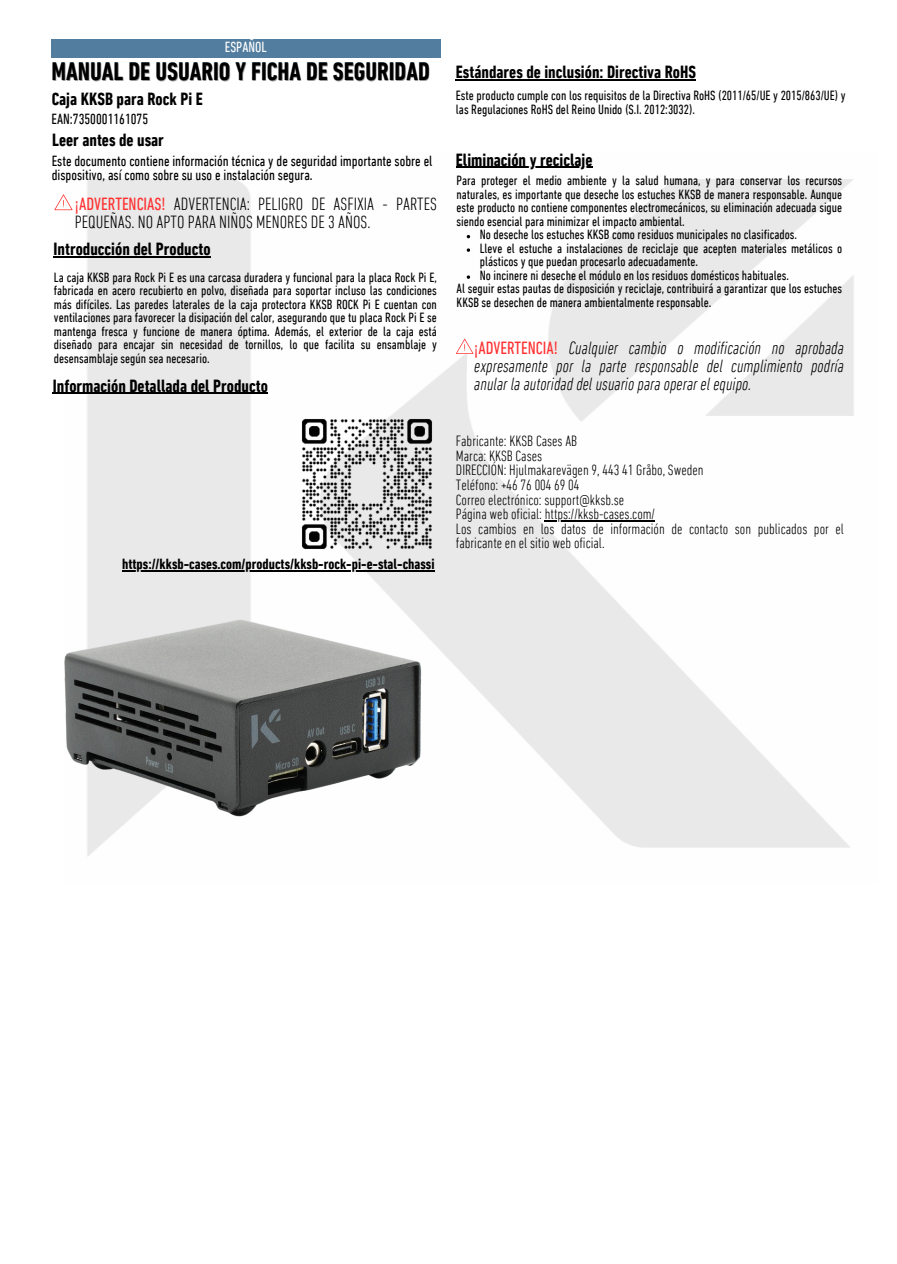
<style>
.page{position:relative;width:897px;height:1264px;background:#fff}
.page>*{position:absolute;margin:0;border:0;box-sizing:border-box;transform-origin:0 0}
.t1{font:700 condensed 25.8px "DIN Next LT Pro";color:#000}
.t2{font:italic 300 condensed 18px/18px "DIN Next LT Pro";color:#000;text-align:justify}
.t3{font:700 condensed 18px "DIN Next LT Pro";color:#000}
.t4{font:300 condensed 18px/18px "DIN Next LT Pro";color:#000}
.t5{font:300 condensed 15.15px "DIN Next LT Pro";color:#000}
.t6{font:condensed 15px/14.7px "DIN Next LT Pro";color:#000}
.t7{font:700 condensed 15px "DIN Next LT Pro";color:#000}
.t8{font:condensed 15px "DIN Next LT Pro";color:#fff}
.t9{font:condensed 13.65px/13.5px "DIN Next LT Pro";color:#000}
.s1{font-weight:400;color:#ff3131}
.s2{font-weight:400;font-style:normal;color:#ff3131}
</style>
<div class="page">
<div style="left:52px;top:39px;width:389px;height:18px;background:#537d9f"></div>
<img style="left:63px;top:166px;width:791px;height:690px">
<img style="left:300px;top:417px;width:135px;height:136px">
<img style="left:63px;top:609px;width:369px;height:212px">
<hr style="left:122px;top:570px;width:312px;height:1px;background:#000">
<hr style="left:53px;top:393px;width:215px;height:1px;background:#000">
<svg style="left:54px;top:194px;width:18px;height:16px"></svg>
<hr style="left:54px;top:256px;width:157px;height:1px;background:#000">
<svg style="left:456px;top:339px;width:17px;height:15px"></svg>
<hr style="left:456px;top:167px;width:136px;height:1px;background:#000">
<svg style="left:467px;top:248px;width:3px;height:4px"></svg>
<svg style="left:467px;top:275px;width:3px;height:4px"></svg>
<hr style="left:545px;top:520px;width:110px;height:1px;background:#000">
<hr style="left:456px;top:80px;width:240px;height:1px;background:#000">
<p class="t8" style="left:225px;top:41px;width:43px">ESPAÑOL</p>
<p class="t1" style="left:52px;top:61px;width:379px">MANUAL DE USUARIO Y FICHA DE SEGURIDAD</p>
<h3 class="t3" style="left:52px;top:91px;width:153px">Caja KKSB para Rock Pi E</h3>
<p class="t6" style="left:52px;top:113px;width:98px">EAN:7350001161075</p>
<p class="t3" style="left:52px;top:132px;width:113px">Leer antes de usar</p>
<p class="t6" style="left:52px;top:155px;width:382px">Este documento contiene información técnica y de seguridad importante sobre el dispositivo, así como sobre su uso e instalación segura.</p>
<p class="t4" style="left:75px;top:196px;width:363px"><span class="s1">¡ADVERTENCIAS!</span> ADVERTENCIA: PELIGRO DE ASFIXIA - PARTES<br>PEQUEÑAS. NO APTO PARA NIÑOS MENORES DE 3 AÑOS.</p>
<p class="t3" style="left:54px;top:242px;width:158px">Introducción del Producto</p>
<h3 class="t9" style="left:54px;top:271px;width:384px;text-align:justify">La caja KKSB para Rock Pi E es una carcasa duradera y funcional para la placa Rock Pi E, fabricada en acero recubierto en polvo, diseñada para soportar incluso las condiciones más difíciles. Las paredes laterales de la caja protectora KKSB ROCK Pi E cuentan con ventilaciones para favorecer la disipación del calor, asegurando que tu placa Rock Pi E se mantenga fresca y funcione de manera óptima. Además, el exterior de la caja está diseñado para encajar sin necesidad de tornillos, lo que facilita su ensamblaje y desensamblaje según sea necesario.</h3>
<p class="t3" style="left:53px;top:378px;width:217px">Información Detallada del Producto</p>
<h1 class="t7" style="left:122px;top:558px;width:314px">https://kksb-cases.com/products/kksb-rock-pi-e-stal-chassi</h1>
<p class="t3" style="left:456px;top:65px;width:241px">Estándares de inclusión: Directiva RoHS</p>
<h2 class="t9" style="left:456px;top:90px;width:391px">Este producto cumple con los requisitos de la Directiva RoHS (2011/65/UE y 2015/863/UE) y las Regulaciones RoHS del Reino Unido (S.I. 2012:3032).</h2>
<p class="t3" style="left:456px;top:152px;width:138px">Eliminación y reciclaje</p>
<p class="t9" style="left:456px;top:175px;width:387px;text-align:justify">Para proteger el medio ambiente y la salud humana, y para conservar los recursos naturales, es importante que deseche los estuches KKSB de manera responsable. Aunque este producto no contiene componentes electromecánicos, su eliminación adecuada sigue siendo esencial para minimizar el impacto ambiental.</p>
<p class="t9" style="left:480px;top:229px;width:319px">No deseche los estuches KKSB como residuos municipales no clasificados.</p>
<p class="t9" style="left:480px;top:243px;width:364px">Lleve el estuche a instalaciones de reciclaje que acepten materiales metálicos o plásticos y que puedan procesarlo adecuadamente.</p>
<p class="t9" style="left:480px;top:270px;width:311px">No incinere ni deseche el módulo en los residuos domésticos habituales.</p>
<p class="t9" style="left:456px;top:283px;width:387px">Al seguir estas pautas de disposición y reciclaje, contribuirá a garantizar que los estuches<br>KKSB se desechen de manera ambientalmente responsable.</p>
<h4 class="t2" style="left:474px;top:340px;width:371px"><span class="s2">¡ADVERTENCIA!</span> Cualquier cambio o modificación no aprobada expresamente por la parte responsable del cumplimiento podría anular la autoridad del usuario para operar el equipo.</h4>
<p class="t5" style="left:456px;top:434px;width:123px">Fabricante: KKSB Cases AB</p>
<h3 class="t5" style="left:456px;top:449px;width:88px">Marca: KKSB Cases</h3>
<h5 class="t5" style="left:456px;top:464px;width:249px">DIRECCIÓN: Hjulmakarevägen 9, 443 41 Gråbo, Sweden</h5>
<h3 class="t5" style="left:456px;top:478px;width:125px">Teléfono: +46 76 004 69 04</h3>
<p class="t5" style="left:456px;top:493px;width:170px">Correo electrónico: support@kksb.se</p>
<p class="t5" style="left:456px;top:508px;width:201px">Página web oficial: https://kksb-cases.com/</p>
<h6 class="t5" style="left:456px;top:522px;width:389px">Los cambios en los datos de información de contacto son publicados por el</h6>
<p class="t5" style="left:456px;top:537px;width:150px">fabricante en el sitio web oficial.</p>
</div>
